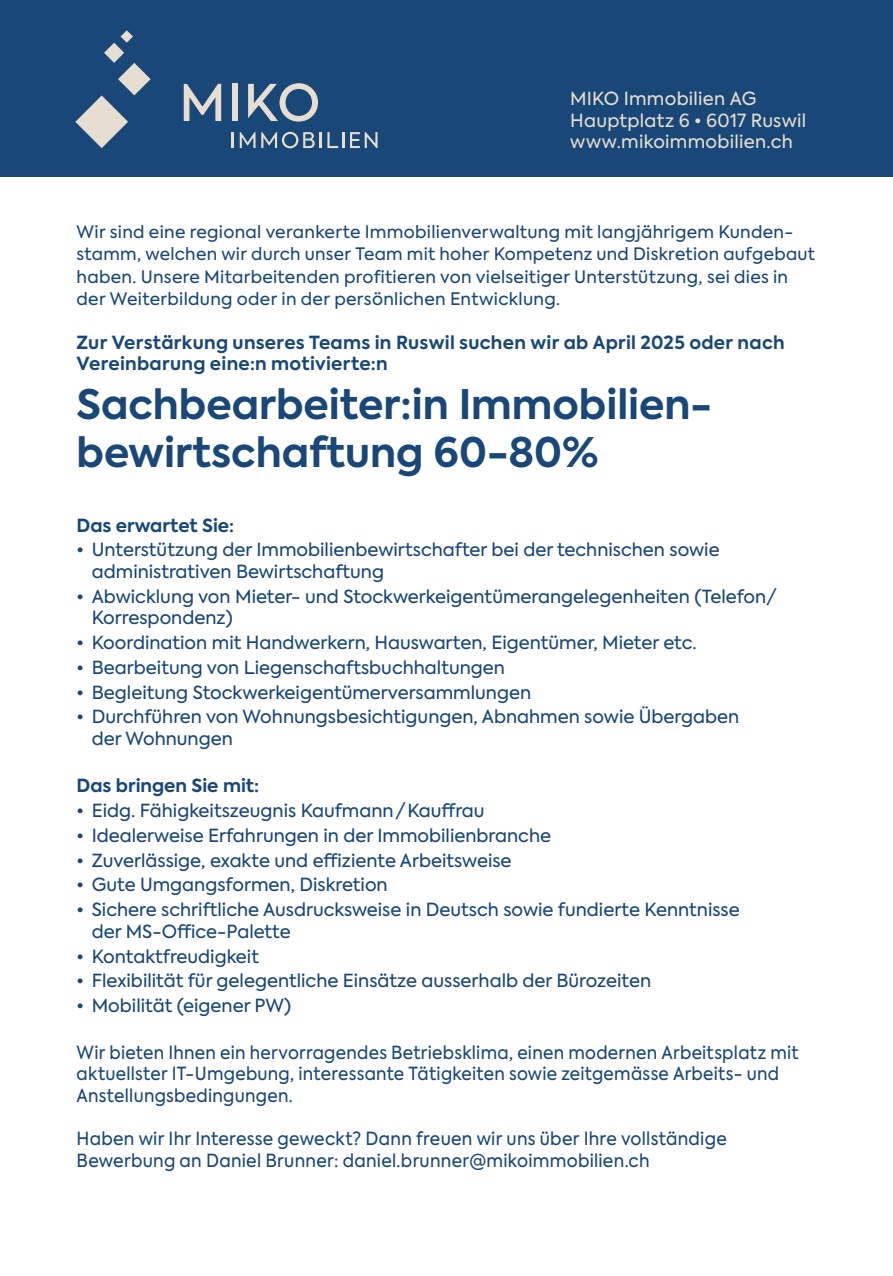
<style>
.page{position:relative;width:893px;height:1276px;background:#fff}
.page>*{position:absolute;margin:0;border:0;box-sizing:border-box;transform-origin:0 0}
.t1{font:700 40.5px/48.6px "Axiforma";color:#184778}
.t2{font:18px/21.6px "Axiforma";color:#184778}
.t3{font:18px/21.6px "Axiforma";color:#184778;scale:.94 1}
.t4{font:700 18px/21.6px "Axiforma";letter-spacing:.015em;color:#184778}
.t5{font:18px/21.6px "Axiforma";color:#184778;scale:.95 1}
.t6{font:18px/21.6px "Axiforma";letter-spacing:.015em;color:#e6ded0}
.t7{font:17.1px/22.5px "Axiforma";letter-spacing:.015em;color:#184778}
</style>
<div class="page">
<div style="left:0;top:0;width:893px;height:176px;background:#184778"></div>
<svg style="left:121px;top:30px;width:12px;height:13px"></svg>
<svg style="left:104px;top:43px;width:20px;height:20px"></svg>
<svg style="left:118px;top:63px;width:33px;height:32px"></svg>
<svg style="left:75px;top:95px;width:53px;height:53px;fill:#e6ded0"></svg>
<svg style="left:184px;top:84px;width:37px;height:37px"></svg>
<div style="left:232px;top:84px;width:6px;height:37px;background:#e6ded0"></div>
<svg style="left:248px;top:83px;width:70px;height:39px"></svg>
<svg style="left:232px;top:132px;width:2px;height:16px"></svg>
<svg style="left:240px;top:132px;width:104px;height:16px"></svg>
<svg style="left:350px;top:132px;width:27px;height:16px"></svg>
<p class="t6" style="left:570px;top:88px;width:238px">MIKO Immobilien AG<br>Hauptplatz 6 • 6017 Ruswil www.mikoimmobilien.ch</p>
<p class="t7" style="left:77px;top:221px;width:740px">Wir sind eine regional verankerte Immobilienverwaltung mit langjährigem Kunden&shy;stamm, welchen wir durch unser Team mit hoher Kompetenz und Diskretion aufgebaut haben. Unsere Mitarbeitenden profitieren von vielseitiger Unterstützung, sei dies in der Weiterbildung oder in der persönlichen Entwicklung.</p>
<p class="t4" style="left:77px;top:331px;width:710px">Zur Verstärkung unseres Teams in Ruswil suchen wir ab April 2025 oder nach<br>Vereinbarung eine:n motivierte:n</p>
<h1 class="t1" style="left:77px;top:380px;width:637px">Sachbearbeiter:in Immobilien&shy;bewirtschaftung 60-80%</h1>
<p class="t4" style="left:77px;top:514px;width:159px">Das erwartet Sie:</p>
<p class="t2" style="left:92px;top:539px;width:629px;text-indent:-15px">• Unterstützung der Immobilienbewirtschafter bei der technischen sowie administrativen Bewirtschaftung</p>
<p class="t2" style="left:92px;top:585px;width:687px;text-indent:-15px">• Abwicklung von Mieter- und Stockwerkeigentümerangelegenheiten (Telefon/<br>Korrespondenz)</p>
<p class="t2" style="left:77px;top:632px;width:622px">• Koordination mit Handwerkern, Hauswarten, Eigentümer, Mieter etc.</p>
<p class="t2" style="left:77px;top:657px;width:430px">• Bearbeitung von Liegenschaftsbuchhaltungen</p>
<p class="t2" style="left:77px;top:681px;width:456px">• Begleitung Stockwerkeigentümerversammlungen</p>
<p class="t2" style="left:92px;top:706px;width:649px;text-indent:-15px">• Durchführen von Wohnungsbesichtigungen, Abnahmen sowie Übergaben der Wohnungen</p>
<p class="t4" style="left:77px;top:775px;width:184px">Das bringen Sie mit:</p>
<p class="t2" style="left:77px;top:800px;width:410px">• Eidg. Fähigkeitszeugnis Kaufmann / Kauffrau</p>
<p class="t2" style="left:77px;top:825px;width:476px">• Idealerweise Erfahrungen in der Immobilienbranche</p>
<p class="t2" style="left:77px;top:849px;width:437px">• Zuverlässige, exakte und effiziente Arbeitsweise</p>
<p class="t2" style="left:77px;top:874px;width:313px">• Gute Umgangsformen, Diskretion</p>
<p class="t2" style="left:92px;top:899px;width:649px;text-indent:-15px">• Sichere schriftliche Ausdrucksweise in Deutsch sowie fundierte Kenntnisse der MS-Office-Palette</p>
<p class="t2" style="left:77px;top:945px;width:184px">• Kontaktfreudigkeit</p>
<p class="t2" style="left:77px;top:970px;width:576px">• Flexibilität für gelegentliche Einsätze ausserhalb der Bürozeiten</p>
<p class="t2" style="left:77px;top:995px;width:216px">• Mobilität (eigener PW)</p>
<p class="t3" style="left:77px;top:1041px;width:770px">Wir bieten Ihnen ein hervorragendes Betriebsklima, einen modernen Arbeitsplatz mit aktuellster IT-Umgebung, interessante Tätigkeiten sowie zeitgemässe Arbeits- und<br>Anstellungsbedingungen.</p>
<p class="t5" style="left:77px;top:1128px;width:686px">Haben wir Ihr Interesse geweckt? Dann freuen wir uns über Ihre vollständige<br>Bewerbung an Daniel Brunner: daniel.brunner@mikoimmobilien.ch</p>
</div>
